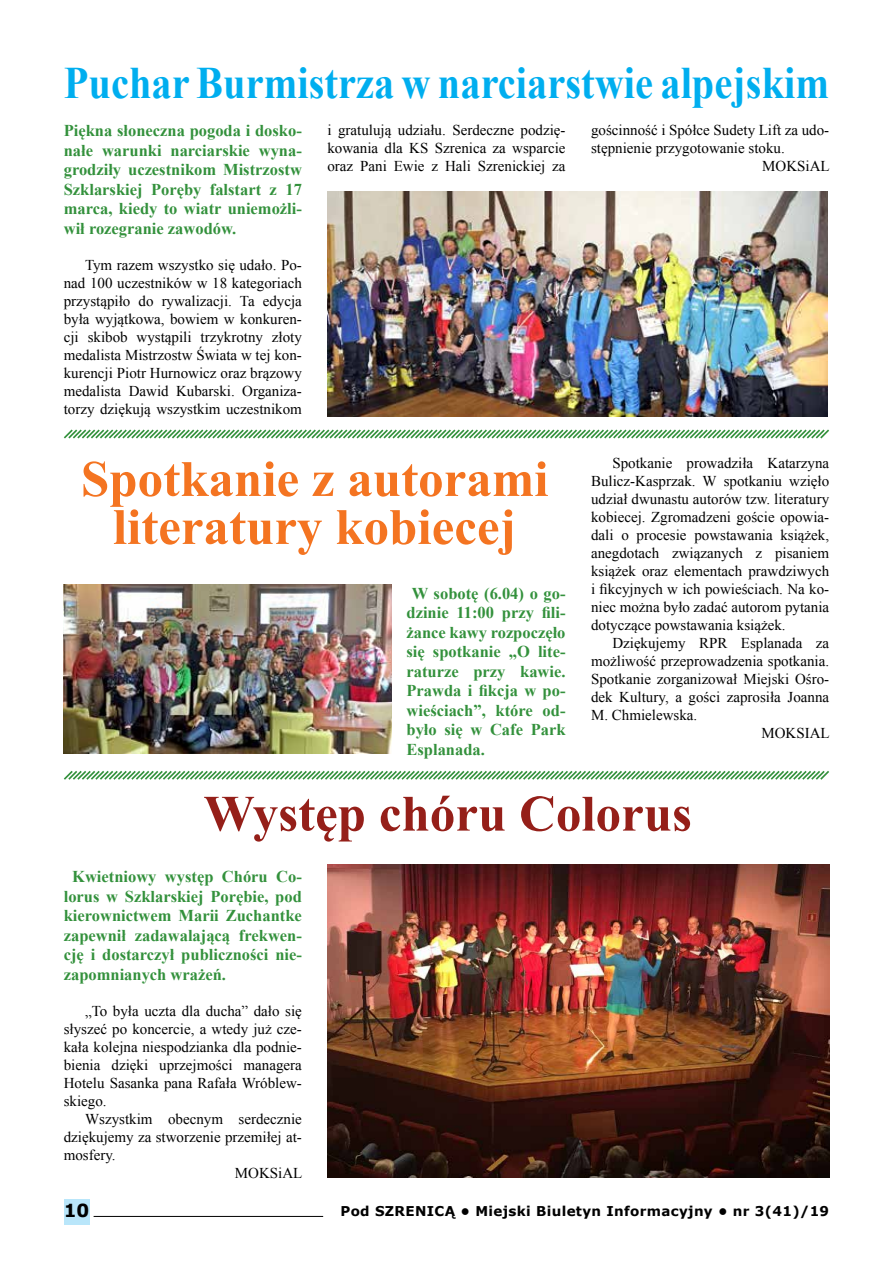
<style>
.page{position:relative;width:893px;height:1263px;background:#fff}
.page>*{position:absolute;margin:0;border:0;box-sizing:border-box;transform-origin:0 0}
.t1{font:700 51px/48px "Times New Roman";color:#f47421;text-align:center}
.t2{font:700 51px "Times New Roman";color:#951f19}
.t3{font:700 45px "Times New Roman";color:#00aeef;scale:.9 1}
.t4{font:700 18px "Verdana";color:#000}
.t5{font:700 16.5px/19.5px "Times New Roman";color:#33913c;text-align:justify}
.t6{font:15px/18px "Times New Roman";color:#000;text-align:justify}
.t7{font:700 13.5px "Verdana";letter-spacing:.025em;color:#000}
</style>
<div class="page">
<div style="left:64px;top:1199px;width:25px;height:26px;background:#b9e6fa"></div>
<hr style="left:94px;top:1216px;width:229px;height:1px;background:#000">
<img style="left:327px;top:191px;width:501px;height:226px">
<svg style="left:64px;top:429px;width:765px;height:10px"></svg>
<img style="left:64px;top:584px;width:327px;height:169px">
<svg style="left:64px;top:770px;width:765px;height:10px"></svg>
<img style="left:327px;top:865px;width:502px;height:313px">
<h2 class="t3" style="left:64px;top:52px;width:852px">Puchar Burmistrza w narciarstwie alpejskim</h2>
<p class="t5" style="left:64px;top:121px;width:240px">Piękna słoneczna pogoda i dosko&shy;nałe warunki narciarskie wyna&shy;grodziły uczestnikom Mistrzostw Szklarskiej Poręby falstart z 17 marca, kiedy to wiatr uniemożli&shy;wił rozegranie zawodów.</p>
<p class="t6" style="left:64px;top:255px;width:240px;text-indent:21px">Tym razem wszystko się udało. Po&shy;nad 100 uczestników w 18 kategoriach przystąpiło do rywalizacji. Ta edycja była wyjątkowa, bowiem w konkuren&shy;cji skibob wystąpili trzykrotny złoty medalista Mistrzostw Świata w tej kon&shy;kurencji Piotr Hurnowicz oraz brązowy medalista Dawid Kubarski. Organiza&shy;torzy dziękują wszystkim uczestnikom</p>
<p class="t6" style="left:327px;top:121px;width:240px">i gratulują udziału. Serdeczne podzię&shy;kowania dla KS Szrenica za wsparcie oraz Pani Ewie z Hali Szrenickiej za</p>
<p class="t6" style="left:591px;top:121px;width:240px">gościnność i Spółce Sudety Lift za udo-</p>
<p class="t6" style="left:591px;top:139px;width:195px">stępnienie przygotowanie stoku.</p>
<p class="t6" style="left:762px;top:157px;width:69px">MOKSiAL</p>
<h1 class="t1" style="left:81px;top:454px;width:469px">Spotkanie z autorami literatury kobiecej</h1>
<p class="t6" style="left:591px;top:453px;width:240px;text-indent:21px">Spotkanie prowadziła Katarzyna Bulicz-Kasprzak. W spotkaniu wzięło udział dwunastu autorów tzw. literatury kobiecej. Zgromadzeni goście opowia&shy;dali o procesie powstawania książek, anegdotach związanych z pisaniem książek oraz elementach prawdziwych i fikcyjnych w ich powieściach. Na ko&shy;niec można było zadać autorom pytania dotyczące powstawania książek.</p>
<p class="t6" style="left:612px;top:633px;width:218px">Dziękujemy RPR Esplanada za</p>
<p class="t6" style="left:591px;top:651px;width:240px">możliwość przeprowadzenia spotkania.</p>
<p class="t6" style="left:591px;top:669px;width:240px">Spotkanie zorganizował Miejski Ośro-</p>
<p class="t6" style="left:591px;top:687px;width:240px">dek Kultury, a gości zaprosiła Joanna</p>
<p class="t6" style="left:591px;top:705px;width:108px">M. Chmielewska.</p>
<p class="t6" style="left:761px;top:723px;width:70px">MOKSIAL</p>
<p class="t5" style="left:406px;top:583px;width:161px;text-indent:5px">W sobotę (6.04) o go&shy;dzinie 11:00 przy fili&shy;żance kawy rozpoczęło się spotkanie „O lite&shy;raturze przy kawie.<br>Prawda i fikcja w po&shy;wieściach”, które od&shy;było się w Cafe Park Esplanada.</p>
<h1 class="t2" style="left:204px;top:778px;width:490px">Występ chóru Colorus</h1>
<p class="t5" style="left:64px;top:866px;width:240px">Kwietniowy występ Chóru Co&shy;lorus w Szklarskiej Porębie, pod kierownictwem Marii Zuchantke zapewnił zadawalającą frekwen&shy;cję i dostarczył publiczności nie&shy;zapomnianych wrażeń.</p>
<p class="t6" style="left:64px;top:1001px;width:240px;text-indent:21px">„To była uczta dla ducha” dało się słyszeć po koncercie, a wtedy już cze&shy;kała kolejna niespodzianka dla podnie&shy;bienia dzięki uprzejmości managera Hotelu Sasanka pana Rafała Wróblew&shy;skiego.</p>
<p class="t6" style="left:85px;top:1109px;width:218px">Wszystkim obecnym serdecznie</p>
<p class="t6" style="left:64px;top:1127px;width:240px">dziękujemy za stworzenie przemiłej at-</p>
<p class="t6" style="left:64px;top:1145px;width:53px">mosfery.</p>
<p class="t6" style="left:235px;top:1163px;width:69px">MOKSiAL</p>
<p class="t4" style="left:64px;top:1198px;width:27px">10</p>
<p class="t7" style="left:340px;top:1201px;width:490px">Pod SZRENICĄ • Miejski Biuletyn Informacyjny • nr 3(41)/19</p>
</div>
